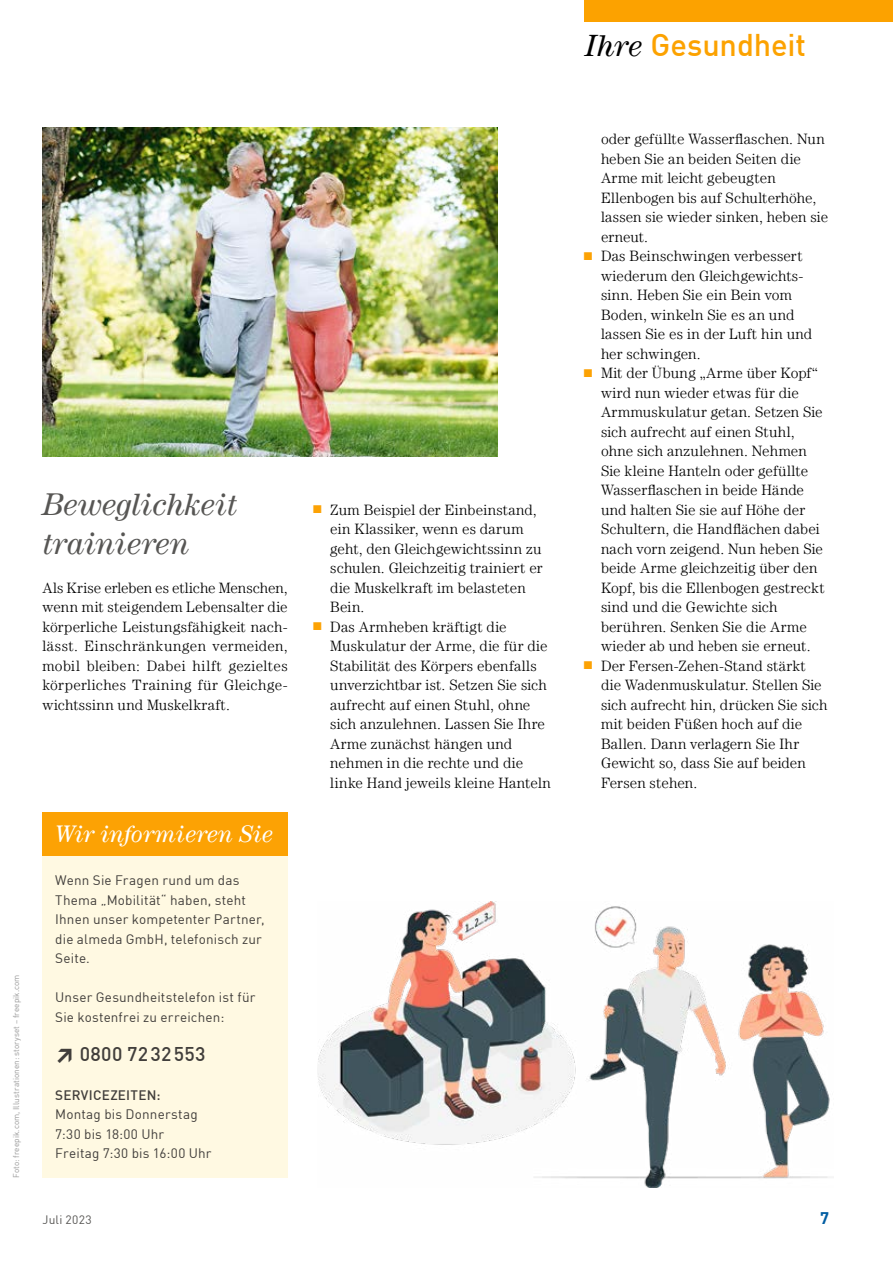
<style>
.page{position:relative;width:893px;height:1263px;background:#fff}
.page>*{position:absolute;margin:0;border:0;box-sizing:border-box;transform-origin:0 0}
.Inhalt_H3-_Überschrift_2_Ebene_21pt{font:italic 31.5px/39px "Century LT";color:#575654}
.t1{font:500 30.75px "DIN";letter-spacing:-.005em;color:#fca200}
.Inhalt_H3-_Info-Ueberschrift_16pt{font:italic 24px "Century LT";color:#fff}
.Inhalt_p-_Info-klein_Flattersatz_9pt{font:500 19.5px "DIN";letter-spacing:.015em;color:#413e3b}
.t2{font:700 16.5px "DIN";color:#005da2}
.Inhalt_p-Fließtext_10pt{font:300 15px/19.5px "Century LT";letter-spacing:.005em;color:#000}
.Inhalt_p-_Info-klein_Fließtext_9_pt{font:13.5px/19.5px "DIN";letter-spacing:.015em;color:#413e3b}
.Inhalt_p-_Info-klein_Flattersatz_9pt-2{font:13.5px/19.5px "DIN";letter-spacing:.01em;color:#413e3b}
.t3{font:12px "DIN";letter-spacing:.025em;color:#575654}
.t4{font:8.25px "DIN";letter-spacing:.01em;color:#989898}
.s1{font-family:"Century LT";font-weight:400;font-style:italic;color:#000}
.s2{font-weight:900}
.s3{font-weight:500}
.s4{color:#fca204}
</style>
<div class="page">
<img style="left:43px;top:128px;width:454px;height:328px">
<div style="left:43px;top:812px;width:245px;height:366px;background:#fff9e2"></div>
<div style="left:43px;top:812px;width:245px;height:44px;background:#fca204"></div>
<img style="left:318px;top:901px;width:512px;height:287px">
<div style="left:585px;top:0;width:308px;height:21px;background:#fca200"></div>
<h2 class="t1" style="left:585px;top:31px;width:223px"><span class="s1">Ihre</span> Gesundheit</h2>
<p class="t4" style="left:12px;top:1178px;width:205px;rotate:-90deg">Foto: freepik.com, Illustrationen: storyset – freepik.com</p>
<h3 class="Inhalt_H3-_Überschrift_2_Ebene_21pt" style="left:43px;top:484px;width:196px">Beweglichkeit trainieren</h3>
<p class="Inhalt_p-Fließtext_10pt" style="left:43px;top:578px;width:247px;text-align:justify">Als Krise erleben es etliche Menschen, wenn mit steigendem Lebensalter die körperliche Leistungsfähigkeit nach&shy;lässt. Einschränkungen vermeiden, mobil bleiben: Dabei hilft gezieltes körperliches Training für Gleichge&shy;wichtssinn und Muskelkraft.</p>
<h3 class="Inhalt_H3-_Info-Ueberschrift_16pt" style="left:55px;top:820px;width:219px">Wir informieren Sie</h3>
<p class="Inhalt_p-_Info-klein_Flattersatz_9pt-2" style="left:55px;top:872px;width:211px">Wenn Sie Fragen rund um das<br>Thema „Mobilität“ haben, steht<br>Ihnen unser kompetenter Partner, die almeda GmbH, telefonisch zur<br>Seite.</p>
<p class="Inhalt_p-_Info-klein_Fließtext_9_pt" style="left:55px;top:989px;width:202px">Unser Gesundheitstelefon ist für<br>Sie kostenfrei zu erreichen:</p>
<p class="Inhalt_p-_Info-klein_Flattersatz_9pt" style="left:55px;top:1045px;width:152px"><span class="s2">≥</span> 0800 7232553</p>
<p class="Inhalt_p-_Info-klein_Fließtext_9_pt" style="left:55px;top:1086px;width:158px"><span class="s3">SERVICEZEITEN:<br></span>Montag bis Donnerstag<br>7:30 bis 18:00 Uhr<br>Freitag 7:30 bis 16:00 Uhr</p>
<p class="Inhalt_p-Fließtext_10pt" style="left:330px;top:500px;width:214px;text-indent:-17px"><span class="s4">■</span> Zum Beispiel der Einbeinstand, ein Klassiker, wenn es darum geht, den Gleichgewichtssinn zu schulen. Gleichzeitig trainiert er die Muskelkraft im belasteten<br>Bein.</p>
<p class="Inhalt_p-Fließtext_10pt" style="left:330px;top:617px;width:222px;text-indent:-17px"><span class="s4">■</span> Das Armheben kräftigt die<br>Muskulatur der Arme, die für die<br>Stabilität des Körpers ebenfalls unverzichtbar ist. Setzen Sie sich aufrecht auf einen Stuhl, ohne sich anzulehnen. Lassen Sie Ihre<br>Arme zunächst hängen und nehmen in die rechte und die linke Hand jeweils kleine Hanteln</p>
<p class="Inhalt_p-Fließtext_10pt" style="left:601px;top:129px;width:229px">oder gefüllte Wasserflaschen. Nun heben Sie an beiden Seiten die<br>Arme mit leicht gebeugten<br>Ellenbogen bis auf Schulterhöhe, lassen sie wieder sinken, heben sie erneut.</p>
<p class="Inhalt_p-Fließtext_10pt" style="left:601px;top:246px;width:213px;text-indent:-17px"><span class="s4">■</span> Das Beinschwingen verbessert wiederum den Gleichgewichts&shy;sinn. Heben Sie ein Bein vom<br>Boden, winkeln Sie es an und lassen Sie es in der Luft hin und her schwingen.</p>
<p class="Inhalt_p-Fließtext_10pt" style="left:601px;top:363px;width:225px;text-indent:-17px"><span class="s4">■</span> Mit der Übung „Arme über Kopf“ wird nun wieder etwas für die<br>Armmuskulatur getan. Setzen Sie sich aufrecht auf einen Stuhl, ohne sich anzulehnen. Nehmen<br>Sie kleine Hanteln oder gefüllte<br>Wasserflaschen in beide Hände und halten Sie sie auf Höhe der<br>Schultern, die Handflächen dabei nach vorn zeigend. Nun heben Sie beide Arme gleichzeitig über den<br>Kopf, bis die Ellenbogen gestreckt sind und die Gewichte sich berühren. Senken Sie die Arme wieder ab und heben sie erneut.</p>
<p class="Inhalt_p-Fließtext_10pt" style="left:601px;top:656px;width:228px;text-indent:-17px"><span class="s4">■</span> Der Fersen-Zehen-Stand stärkt die Wadenmuskulatur. Stellen Sie sich aufrecht hin, drücken Sie sich mit beiden Füßen hoch auf die<br>Ballen. Dann verlagern Sie Ihr<br>Gewicht so, dass Sie auf beiden<br>Fersen stehen.</p>
<p class="t3" style="left:43px;top:1215px;width:51px">Juli 2023</p>
<p class="t2" style="left:820px;top:1210px;width:10px">7</p>
</div>
